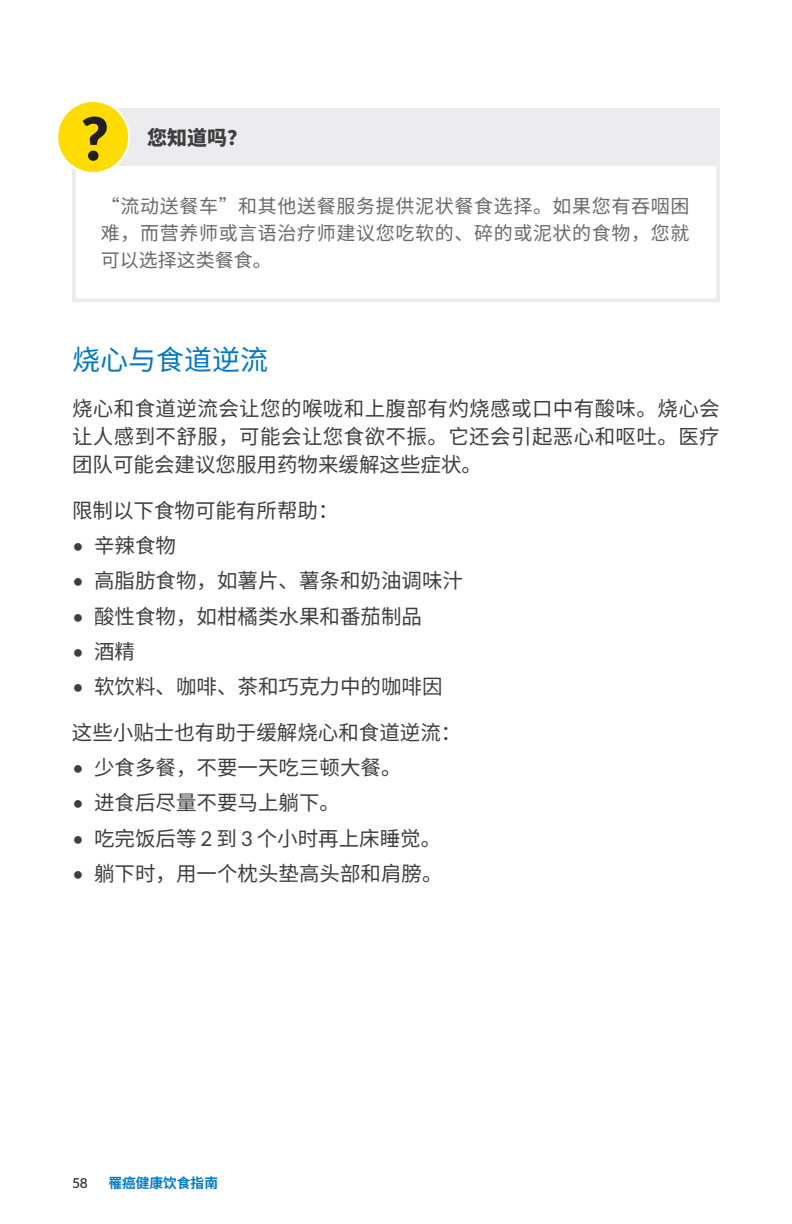
<style>
.page{position:relative;width:792px;height:1224px;background:#fff}
.page>*{position:absolute;margin:0;border:0;box-sizing:border-box;transform-origin:0 0}
.Section_Subhead_-_Level_2{font:28px "Noto Sans SC";color:#0079c2}
.Bullet_List_in_Body_Copy{font:20.4px "Noto Sans SC";color:#3e3e3f}
.Body_Copy{font:20.4px/28px "Noto Sans SC";color:#3e3e3f;text-align:justify}
.Body_Copy-2{font:900 20px "Noto Sans SC";color:#3e3e3f}
.TIPS{font:19px/27px "Noto Sans SC";letter-spacing:.035em;color:#69696c;text-align:justify}
.t1{font:700 13.6px "Noto Sans SC";color:#0079c2}
.t2{font:500 13.6px "Lato";color:#231f20}
.s1{font-family:"Lato"}
</style>
<div class="page">
<div style="left:72px;top:140px;width:648px;height:162px;border:4px solid #ececee"></div>
<div style="left:93px;top:108px;width:627px;height:58px;background:#ececee"></div>
<div style="left:57px;top:101px;width:72px;height:72px;background:#ffdc01;border-radius:50%"></div>
<div style="left:56px;top:100px;width:74px;height:74px;border:2px solid #fff;border-radius:50%"></div>
<svg style="left:83px;top:117px;width:24px;height:44px"></svg>
<p class="Body_Copy-2" style="left:147px;top:126px;width:101px">您知道吗？</p>
<p class="TIPS" style="left:101px;top:193px;width:590px">“流动送餐车”和其他送餐服务提供泥状餐食选择。如果您有吞咽困难，而营养师或言语治疗师建议您吃软的、碎的或泥状的食物，您就可以选择这类餐食。</p>
<p class="Section_Subhead_-_Level_2" style="left:72px;top:344px;width:197px">烧心与食道逆流</p>
<p class="Body_Copy" style="left:72px;top:395px;width:649px">烧心和食道逆流会让您的喉咙和上腹部有灼烧感或口中有酸味。烧心会让人感到不舒服，可能会让您食欲不振。它还会引起恶心和呕吐。医疗团队可能会建议您服用药物来缓解这些症状。</p>
<p class="Body_Copy" style="left:72px;top:497px;width:268px">限制以下食物可能有所帮助：</p>
<p class="Bullet_List_in_Body_Copy" style="left:72px;top:534px;width:106px"><span class="s1">•</span> 辛辣食物</p>
<p class="Bullet_List_in_Body_Copy" style="left:72px;top:569px;width:393px"><span class="s1">•</span> 高脂肪食物，如薯片、薯条和奶油调味汁</p>
<p class="Bullet_List_in_Body_Copy" style="left:72px;top:605px;width:352px"><span class="s1">•</span> 酸性食物，如柑橘类水果和番茄制品</p>
<p class="Bullet_List_in_Body_Copy" style="left:72px;top:640px;width:65px"><span class="s1">•</span> 酒精</p>
<p class="Bullet_List_in_Body_Copy" style="left:72px;top:675px;width:372px"><span class="s1">•</span> 软饮料、咖啡、茶和巧克力中的咖啡因</p>
<p class="Body_Copy" style="left:72px;top:719px;width:391px">这些小贴士也有助于缓解烧心和食道逆流：</p>
<p class="Bullet_List_in_Body_Copy" style="left:72px;top:756px;width:331px"><span class="s1">•</span> 少食多餐，不要一天吃三顿大餐。</p>
<p class="Bullet_List_in_Body_Copy" style="left:72px;top:791px;width:270px"><span class="s1">•</span> 进食后尽量不要马上躺下。</p>
<p class="Bullet_List_in_Body_Copy" style="left:72px;top:827px;width:371px"><span class="s1">•</span> 吃完饭后等 <span class="s1">2</span> 到 <span class="s1">3</span> 个小时再上床睡觉。</p>
<p class="Bullet_List_in_Body_Copy" style="left:72px;top:862px;width:372px"><span class="s1">•</span> 躺下时，用一个枕头垫高头部和肩膀。</p>
<p class="t2" style="left:72px;top:1173px;width:17px">58</p>
<p class="t1" style="left:108px;top:1175px;width:111px">罹癌健康饮食指南</p>
</div>
